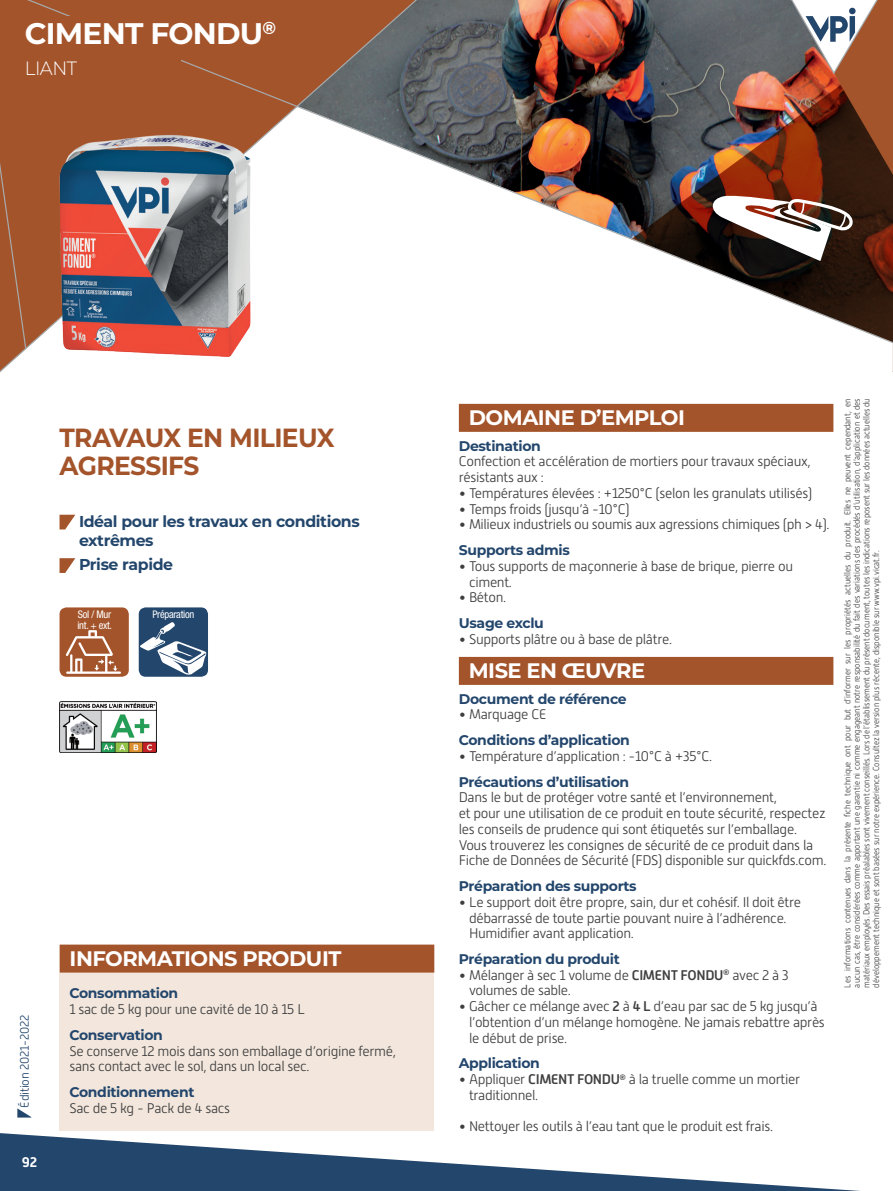
<style>
.page{position:relative;width:893px;height:1191px;background:#fff}
.page>*{position:absolute;margin:0;border:0;box-sizing:border-box;transform-origin:0 0}
.t1{font:700 29.75px "Montserrat";letter-spacing:-.025em;color:#fff}
.t2{font:700 26.25px/28px "Montserrat";letter-spacing:-.025em;color:#a4542b;scale:.95 1}
.t3{font:700 21px "Montserrat";letter-spacing:-.025em;color:#fff}
.t4{font:300 19.25px "Montserrat";letter-spacing:-.025em;color:#fff;scale:.95 1}
.t5{font:700 15.75px/19.2px "Montserrat";letter-spacing:-.025em;color:#23466c}
.t6{font:300 14px/15.8px "Alwyn New";letter-spacing:-.025em;color:#3e3e3f}
.t7{font:700 14px "Montserrat";letter-spacing:-.025em;color:#23466c}
.t8{font:700 14px "Alwyn New";color:#fff}
.t9{font:300 12.25px "Alwyn New";letter-spacing:-.025em;color:#23466c}
.t10{font:condensed 10.5px/10.5px "Helvetica Neue";letter-spacing:-.025em;color:#fff}
.t11{font:300 8.75px/9.6px "Alwyn New";color:#3e3e3f;text-align:justify;scale:.9 1}
.s1{font-weight:500}
</style>
<div class="page">
<div style="left:459px;top:404px;width:374px;height:28px;background:#a4542b"></div>
<div style="left:459px;top:657px;width:374px;height:28px;background:#a4542b"></div>
<svg style="left:60px;top:515px;width:15px;height:14px"></svg>
<svg style="left:60px;top:558px;width:15px;height:15px"></svg>
<svg style="left:17px;top:1108px;width:14px;height:9px"></svg>
<svg style="left:0;top:1133px;width:860px;height:58px"></svg>
<div style="left:60px;top:945px;width:374px;height:186px;background:#f3e7dd"></div>
<div style="left:60px;top:944px;width:374px;height:28px;background:#a4542b"></div>
<img style="left:60px;top:701px;width:96px;height:51px">
<div style="left:60px;top:607px;width:69px;height:69px;background:#a4542b;border-radius:7px"></div>
<svg style="left:66px;top:630px;width:55px;height:44px"></svg>
<div style="left:139px;top:607px;width:69px;height:69px;background:#23466c;border-radius:7px"></div>
<svg style="left:139px;top:622px;width:67px;height:54px"></svg>
<img style="left:63px;top:344px;width:176px;height:13px">
<img style="left:0;top:0;width:893px;height:344px">
<div style="left:0;top:16px;width:180px;height:69px;background:#a4542b"></div>
<h1 class="t1" style="left:25px;top:12px;width:253px">CIMENT FONDU<sup>®</sup></h1>
<h3 class="t4" style="left:25px;top:55px;width:57px">LIANT</h3>
<h2 class="t2" style="left:60px;top:422px;width:291px">TRAVAUX EN MILIEUX<br>AGRESSIFS</h2>
<p class="t5" style="left:79px;top:511px;width:282px">Idéal pour les travaux en conditions extrêmes</p>
<p class="t5" style="left:79px;top:554px;width:96px">Prise rapide</p>
<p class="t10" style="left:77px;top:609px;width:36px">Sol / Mur int. + ext.</p>
<p class="t10" style="left:152px;top:609px;width:43px">Préparation</p>
<p class="t9" style="left:18px;top:1107px;width:94px;rotate:-90deg">Édition 2021-2022</p>
<p class="t8" style="left:22px;top:1153px;width:17px">92</p>
<h3 class="t3" style="left:70px;top:943px;width:273px">INFORMATIONS PRODUIT</h3>
<p class="t7" style="left:69px;top:983px;width:110px">Consommation</p>
<p class="t6" style="left:69px;top:1001px;width:237px">1 sac de 5 kg pour une cavité de 10 à 15 L</p>
<p class="t7" style="left:69px;top:1024px;width:95px">Conservation</p>
<p class="t6" style="left:69px;top:1042px;width:328px">Se conserve 12 mois dans son emballage d’origine fermé, sans contact avec le sol, dans un local sec.</p>
<p class="t7" style="left:69px;top:1081px;width:127px">Conditionnement</p>
<p class="t6" style="left:69px;top:1100px;width:162px">Sac de 5 kg - Pack de 4 sacs</p>
<h3 class="t3" style="left:469px;top:402px;width:218px">DOMAINE D’EMPLOI</h3>
<p class="t7" style="left:459px;top:435px;width:84px">Destination</p>
<p class="t6" style="left:459px;top:454px;width:353px">Confection et accélération de mortiers pour travaux spéciaux, résistants aux :</p>
<p class="t6" style="left:459px;top:485px;width:355px">• Températures élevées : +1250°C (selon les granulats utilisés)</p>
<p class="t6" style="left:459px;top:501px;width:172px">• Temps froids (jusqu’à -10°C)</p>
<p class="t6" style="left:459px;top:517px;width:372px">• Milieux industriels ou soumis aux agressions chimiques (ph &gt; 4).</p>
<p class="t7" style="left:459px;top:540px;width:112px">Supports admis</p>
<p class="t6" style="left:469px;top:558px;width:326px;text-indent:-10px">• Tous supports de maçonnerie à base de brique, pierre ou ciment.</p>
<p class="t6" style="left:459px;top:589px;width:49px">• Béton.</p>
<p class="t7" style="left:459px;top:613px;width:87px">Usage exclu</p>
<p class="t6" style="left:459px;top:631px;width:215px">• Supports plâtre ou à base de plâtre.</p>
<h3 class="t3" style="left:469px;top:655px;width:178px">MISE EN ŒUVRE</h3>
<p class="t7" style="left:459px;top:688px;width:169px">Document de référence</p>
<p class="t6" style="left:459px;top:707px;width:89px">• Marquage CE</p>
<p class="t7" style="left:459px;top:730px;width:172px">Conditions d’application</p>
<p class="t6" style="left:459px;top:748px;width:255px">• Température d’application : -10°C à +35°C.</p>
<p class="t7" style="left:459px;top:771px;width:172px">Précautions d’utilisation</p>
<p class="t6" style="left:459px;top:789px;width:369px">Dans le but de protéger votre santé et l’environnement,<br>et pour une utilisation de ce produit en toute sécurité, respectez les conseils de prudence qui sont étiquetés sur l’emballage.<br>Vous trouverez les consignes de sécurité de ce produit dans la Fiche de Données de Sécurité (FDS) disponible sur quickfds.com.</p>
<p class="t7" style="left:459px;top:876px;width:179px">Préparation des supports</p>
<p class="t6" style="left:469px;top:894px;width:334px;text-indent:-10px">• Le support doit être propre, sain, dur et cohésif. Il doit être débarrassé de toute partie pouvant nuire à l’adhérence.<br>Humidifier avant application.</p>
<p class="t7" style="left:459px;top:949px;width:162px">Préparation du produit</p>
<p class="t6" style="left:469px;top:967px;width:321px;text-indent:-10px">• Mélanger à sec 1 volume de <span class="s1">CIMENT FONDU</span><sup>®</sup> avec 2 à 3 volumes de sable.</p>
<p class="t6" style="left:469px;top:998px;width:357px;text-indent:-10px">• Gâcher ce mélange avec <span class="s1">2</span> à <span class="s1">4 L</span> d’eau par sac de 5 kg jusqu’à l’obtention d’un mélange homogène. Ne jamais rebattre après le début de prise.</p>
<p class="t7" style="left:459px;top:1053px;width:83px">Application</p>
<p class="t6" style="left:469px;top:1071px;width:333px;text-indent:-10px">• Appliquer <span class="s1">CIMENT FONDU</span><sup>®</sup> à la truelle comme un mortier traditionnel.</p>
<p class="t6" style="left:459px;top:1118px;width:316px">• Nettoyer les outils à l’eau tant que le produit est frais.</p>
<p class="t11" style="left:842px;top:987px;width:656px;rotate:-90deg">Les informations contenues dans la présente fiche technique ont pour but d’informer sur les propriétés actuelles du produit. Elles ne peuvent cependant, en aucun cas, être considérées comme apportant une garantie ni comme engageant notre responsabilité du fait des variations des procédés d’utilisation, d’application et des matériaux employés. Des essais préalables sont vivement conseillés. Lors de l’établissement du présent document, toutes les indications reposent sur les données actuelles du développement technique et sont basées sur notre expérience. Consultez la version plus récente, disponible sur www.vpi.vicat.fr.</p>
</div>
